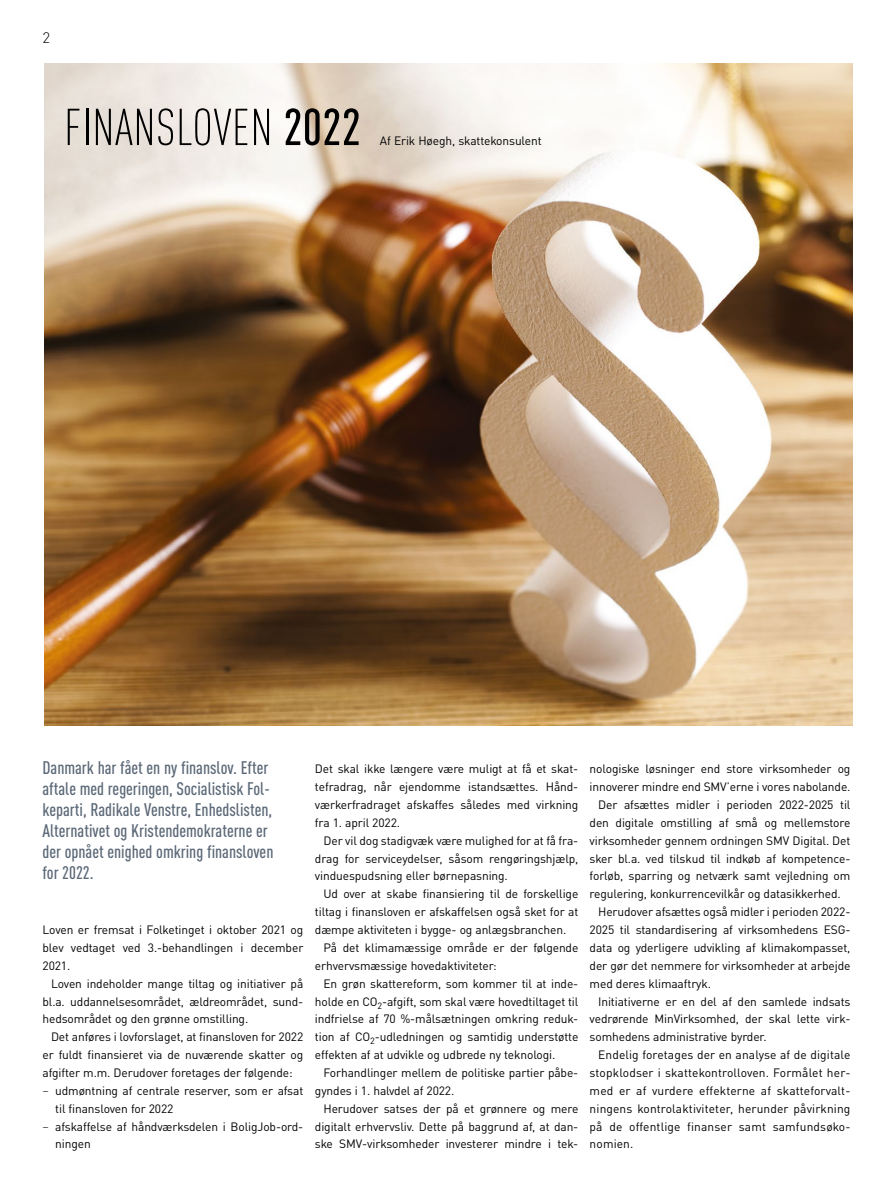
<style>
.page{position:relative;width:893px;height:1191px;background:#fff}
.page>*{position:absolute;margin:0;border:0;box-sizing:border-box;transform-origin:0 0}
.t1{font:300 condensed 51px "DINOT";letter-spacing:.01em;color:#000}
.t2{font:500 condensed 18px/21px "DINOT";color:#5b6877}
.t3{font:300 15px "DINOT";color:#000}
.t4{font:12px/17.9px "DINOT";letter-spacing:-.01em;color:#000;text-align:justify}
.t5{font:12px "DINOT";letter-spacing:.01em;color:#000}
.s1{font-weight:500}
.s2{font-family:"Chronicle Text G1"}
</style>
<div class="page">
<img style="left:45px;top:64px;width:808px;height:661px">
<p class="t3" style="left:43px;top:28px;width:9px">2</p>
<h1 class="t1" style="left:64px;top:98px;width:298px">FINANSLOVEN <span class="s1">2022</span></h1>
<p class="t4" style="left:380px;top:132px;width:163px">Af Erik Høegh, skattekonsulent</p>
<h2 class="t2" style="left:43px;top:757px;width:232px">Danmark har fået en ny finanslov. Efter aftale med regeringen, Socialistisk Fol&shy;keparti, Radikale Venstre, Enhedslisten, Alternativet og Kristendemokraterne er der opnået enighed omkring finansloven for 2022.</h2>
<p class="t4" style="left:43px;top:920px;width:262px">Loven er fremsat i Folketinget i oktober 2021 og blev vedtaget ved 3.-behandlingen i december 2021.</p>
<p class="t4" style="left:43px;top:974px;width:262px;text-indent:9px">Loven indeholder mange tiltag og initiativer på bl.a. uddannelsesområdet, ældreområdet, sund&shy;hedsområdet og den grønne omstilling.</p>
<p class="t4" style="left:51px;top:1027px;width:254px">Det anføres i lovforslaget, at finansloven for 2022</p>
<p class="t4" style="left:43px;top:1045px;width:262px">er fuldt finansieret via de nuværende skatter og</p>
<p class="t4" style="left:43px;top:1063px;width:252px">afgifter m.m. Derudover foretages der følgende:</p>
<p class="t4" style="left:43px;top:1081px;width:262px"><span class="s2">−</span> udmøntning af centrale reserver, som er afsat</p>
<p class="t4" style="left:55px;top:1099px;width:120px">til finansloven for 2022</p>
<p class="t4" style="left:43px;top:1117px;width:262px"><span class="s2">−</span> afskaffelse af håndværksdelen i BoligJob-ord-</p>
<p class="t4" style="left:55px;top:1135px;width:37px">ningen</p>
<p class="t4" style="left:315px;top:760px;width:265px">Det skal ikke længere være muligt at få et skat&shy;tefradrag, når ejendomme istandsættes. Hånd&shy;værkerfradraget afskaffes således med virkning fra 1. april 2022.</p>
<p class="t4" style="left:315px;top:831px;width:265px;text-indent:9px">Der vil dog stadigvæk være mulighed for at få fra&shy;drag for serviceydelser, såsom rengøringshjælp, vinduespudsning eller børnepasning.</p>
<p class="t4" style="left:315px;top:885px;width:265px;text-indent:9px">Ud over at skabe finansiering til de forskellige tiltag i finansloven er afskaffelsen også sket for at dæmpe aktiviteten i bygge- og anlægsbranchen.</p>
<p class="t4" style="left:315px;top:938px;width:265px;text-indent:9px">På det klimamæssige område er der følgende erhvervsmæssige hovedaktiviteter:</p>
<p class="t4" style="left:315px;top:974px;width:265px;text-indent:9px">En grøn skattereform, som kommer til at inde&shy;holde en CO<sub>2</sub>-afgift, som skal være hovedtiltaget til indfrielse af 70 %-målsætningen omkring reduk&shy;tion af CO<sub>2</sub>-udledningen og samtidig understøtte effekten af at udvikle og udbrede ny teknologi.</p>
<p class="t4" style="left:315px;top:1063px;width:265px;text-indent:9px">Forhandlinger mellem de politiske partier påbe&shy;gyndes i 1. halvdel af 2022.</p>
<p class="t4" style="left:315px;top:1099px;width:265px;text-indent:9px">Herudover satses der på et grønnere og mere digitalt erhvervsliv. Dette på baggrund af, at dan&shy;ske SMV-virksomheder investerer mindre i tek-</p>
<p class="t4" style="left:590px;top:760px;width:262px">nologiske løsninger end store virksomheder og</p>
<p class="t4" style="left:590px;top:777px;width:262px">innoverer mindre end SMV’erne i vores nabolande.</p>
<p class="t4" style="left:598px;top:795px;width:254px">Der afsættes midler i perioden 2022-2025 til</p>
<p class="t4" style="left:590px;top:813px;width:262px">den digitale omstilling af små og mellemstore</p>
<p class="t4" style="left:590px;top:831px;width:262px">virksomheder gennem ordningen SMV Digital. Det</p>
<p class="t4" style="left:590px;top:849px;width:262px">sker bl.a. ved tilskud til indkøb af kompetence-</p>
<p class="t4" style="left:590px;top:867px;width:262px">forløb, sparring og netværk samt vejledning om</p>
<p class="t4" style="left:590px;top:885px;width:253px">regulering, konkurrencevilkår og datasikkerhed.</p>
<p class="t4" style="left:598px;top:902px;width:254px">Herudover afsættes også midler i perioden 2022-</p>
<p class="t4" style="left:590px;top:920px;width:262px">2025 til standardisering af virksomhedens ESG-</p>
<p class="t4" style="left:590px;top:938px;width:262px">data og yderligere udvikling af klimakompasset,</p>
<p class="t4" style="left:590px;top:956px;width:262px">der gør det nemmere for virksomheder at arbejde</p>
<p class="t4" style="left:590px;top:974px;width:123px">med deres klimaaftryk.</p>
<p class="t4" style="left:598px;top:992px;width:254px">Initiativerne er en del af den samlede indsats</p>
<p class="t4" style="left:590px;top:1010px;width:262px">vedrørende MinVirksomhed, der skal lette virk-</p>
<p class="t4" style="left:590px;top:1027px;width:179px">somhedens administrative byrder.</p>
<p class="t5" style="left:598px;top:1047px;width:254px">Endelig foretages der en analyse af de digitale</p>
<p class="t5" style="left:590px;top:1065px;width:262px">stopklodser i skattekontrolloven. Formålet her-</p>
<p class="t5" style="left:590px;top:1083px;width:262px">med er af vurdere effekterne af skatteforvalt-</p>
<p class="t5" style="left:590px;top:1100px;width:262px">ningens kontrolaktiviteter, herunder påvirkning</p>
<p class="t5" style="left:590px;top:1118px;width:262px">på de offentlige finanser samt samfundsøko-</p>
<p class="t4" style="left:590px;top:1135px;width:45px">nomien.</p>
</div>
